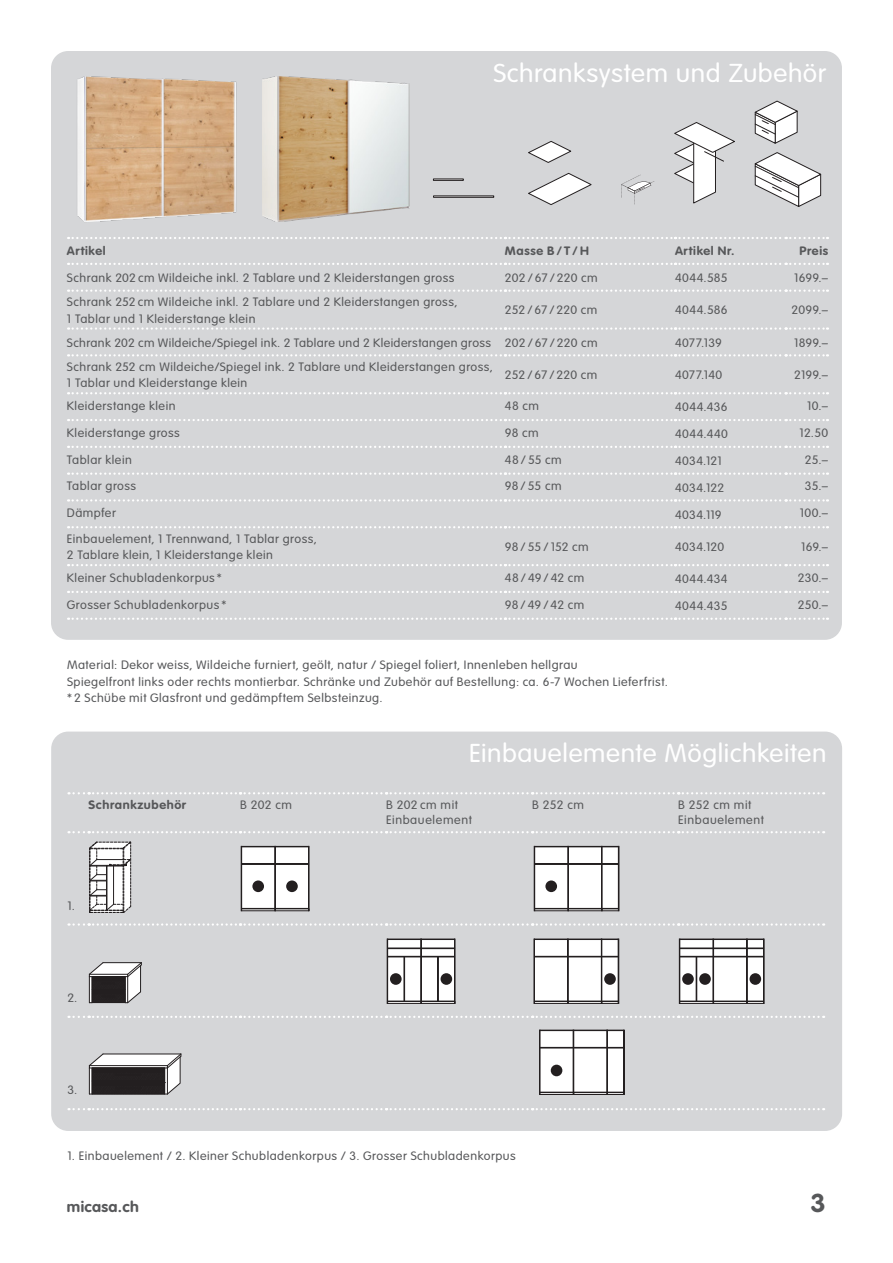
<style>
.page{position:relative;width:893px;height:1263px;background:#fff}
.page>*{position:absolute;margin:0;border:0;box-sizing:border-box;transform-origin:0 0}
.t1{font:300 25.5px "VAG Rounded";letter-spacing:.02em;color:#fff;scale:1.05 1}
.t2{font:700 25.5px "VAG Rounded";color:#57585a;scale:1.05 1}
.t3{font:700 15px "VAG Rounded";letter-spacing:.02em;color:#57585a;scale:1.05 1}
.t4{font:300 12px/16.5px "VAG Rounded";letter-spacing:.04em;color:#57585a;scale:1.05 1}
.t5{font:700 12px "VAG Rounded";letter-spacing:.05em;color:#57585a;scale:1.05 1}
.t6{font:300 12px "VAG Rounded";letter-spacing:.01em;color:#57585a;scale:1.05 1}
.t7{font:300 12px "VAG Rounded";letter-spacing:.015em;color:#57585a;scale:1.05 1}
</style>
<div class="page">
<div style="left:51px;top:51px;width:791px;height:589px;background:#d5d6d8;border-radius:17px"></div>
<svg style="left:754px;top:152px;width:67px;height:55px"></svg>
<svg style="left:754px;top:100px;width:44px;height:44px"></svg>
<div style="left:433px;top:196px;width:61px;height:2px;border:1px solid #231f20"></div>
<div style="left:433px;top:179px;width:31px;height:2px;border:1px solid #231f20"></div>
<svg style="left:621px;top:175px;width:33px;height:29px"></svg>
<svg style="left:528px;top:141px;width:44px;height:22px"></svg>
<svg style="left:528px;top:173px;width:64px;height:32px"></svg>
<svg style="left:674px;top:122px;width:61px;height:82px"></svg>
<img style="left:77px;top:76px;width:160px;height:146px">
<img style="left:262px;top:76px;width:148px;height:146px">
<svg style="left:68px;top:263px;width:760px;height:2px"></svg>
<svg style="left:68px;top:289px;width:760px;height:3px"></svg>
<svg style="left:68px;top:327px;width:760px;height:3px"></svg>
<svg style="left:68px;top:354px;width:760px;height:2px"></svg>
<svg style="left:68px;top:392px;width:760px;height:2px"></svg>
<svg style="left:68px;top:419px;width:760px;height:2px"></svg>
<svg style="left:68px;top:446px;width:760px;height:2px"></svg>
<svg style="left:68px;top:472px;width:760px;height:3px"></svg>
<svg style="left:68px;top:499px;width:760px;height:2px"></svg>
<svg style="left:68px;top:526px;width:760px;height:2px"></svg>
<svg style="left:68px;top:564px;width:760px;height:2px"></svg>
<svg style="left:68px;top:591px;width:760px;height:2px"></svg>
<svg style="left:68px;top:618px;width:760px;height:2px"></svg>
<svg style="left:68px;top:237px;width:760px;height:2px"></svg>
<div style="left:51px;top:731px;width:791px;height:400px;background:#d5d6d8;border-radius:17px"></div>
<svg style="left:69px;top:831px;width:755px;height:2px"></svg>
<svg style="left:69px;top:923px;width:755px;height:3px"></svg>
<svg style="left:69px;top:1016px;width:755px;height:2px"></svg>
<svg style="left:69px;top:1108px;width:755px;height:2px"></svg>
<svg style="left:69px;top:792px;width:755px;height:2px"></svg>
<svg style="left:89px;top:841px;width:42px;height:72px;background:#c7c6c6"></svg>
<div style="left:241px;top:846px;width:1px;height:65px;border:1px solid #231f20"></div>
<div style="left:241px;top:863px;width:34px;height:1px;border:1px solid #231f20"></div>
<div style="left:241px;top:908px;width:34px;height:1px;border:1px solid #231f20"></div>
<svg style="left:242px;top:846px;width:68px;height:65px;background:#e4e3e4"></svg>
<div style="left:275px;top:863px;width:34px;height:1px;border:1px solid #231f20"></div>
<div style="left:241px;top:846px;width:34px;height:1px;border:1px solid #231f20"></div>
<div style="left:275px;top:846px;width:34px;height:1px;border:1px solid #231f20"></div>
<div style="left:286px;top:880px;width:12px;height:12px;background:#231f20;border-radius:50%"></div>
<div style="left:252px;top:880px;width:12px;height:12px;background:#231f20;border-radius:50%"></div>
<svg style="left:534px;top:846px;width:85px;height:65px;background:#ddd"></svg>
<div style="left:545px;top:880px;width:12px;height:12px;background:#231f20;border-radius:50%"></div>
<svg style="left:89px;top:962px;width:53px;height:41px;background:#858384"></svg>
<hr style="left:388px;top:1003px;width:33px;height:1px;background:#231f20">
<div style="left:387px;top:939px;width:1px;height:65px;border:1px solid #231f20"></div>
<div style="left:454px;top:939px;width:1px;height:65px;border:1px solid #231f20"></div>
<hr style="left:421px;top:1003px;width:33px;height:1px;background:#231f20">
<svg style="left:387px;top:939px;width:69px;height:64px;background:#d4d4d4"></svg>
<div style="left:421px;top:939px;width:34px;height:1px;border:1px solid #231f20"></div>
<div style="left:441px;top:973px;width:11px;height:12px;background:#231f20;border-radius:50%"></div>
<div style="left:390px;top:973px;width:12px;height:12px;background:#231f20;border-radius:50%"></div>
<svg style="left:534px;top:939px;width:85px;height:65px;background:#e1e1e1"></svg>
<div style="left:534px;top:939px;width:34px;height:1px;border:1px solid #231f20"></div>
<div style="left:568px;top:939px;width:34px;height:1px;border:1px solid #231f20"></div>
<div style="left:604px;top:973px;width:12px;height:12px;background:#231f20;border-radius:50%"></div>
<svg style="left:679px;top:939px;width:85px;height:65px;background:#d4d4d4"></svg>
<div style="left:682px;top:973px;width:12px;height:12px;background:#231f20;border-radius:50%"></div>
<div style="left:699px;top:973px;width:12px;height:12px;background:#231f20;border-radius:50%"></div>
<div style="left:749px;top:973px;width:12px;height:12px;background:#231f20;border-radius:50%"></div>
<svg style="left:89px;top:1053px;width:93px;height:42px;background:#777576"></svg>
<div style="left:623px;top:1030px;width:2px;height:65px;border:1px solid #231f20"></div>
<svg style="left:539px;top:1030px;width:85px;height:65px;background:#dedddd"></svg>
<div style="left:551px;top:1065px;width:11px;height:11px;background:#231f20;border-radius:50%"></div>
<h1 class="t1" style="left:493px;top:58px;width:319px">Schranksystem und Zubehör</h1>
<p class="t5" style="left:67px;top:244px;width:38px">Artikel</p>
<p class="t5" style="left:505px;top:244px;width:82px">Masse B/T/H</p>
<p class="t5" style="left:675px;top:244px;width:58px">Artikel Nr.</p>
<p class="t5" style="left:800px;top:244px;width:29px">Preis</p>
<p class="t4" style="left:67px;top:269px;width:370px">Schrank 202 cm Wildeiche inkl. 2 Tablare und 2 Kleiderstangen gross</p>
<p class="t7" style="left:505px;top:271px;width:90px">202 / 67 / 220 cm</p>
<p class="t4" style="left:675px;top:269px;width:52px">4044.585</p>
<p class="t4" style="left:794px;top:269px;width:34px">1699.–</p>
<p class="t4" style="left:67px;top:294px;width:373px">Schrank 252 cm Wildeiche inkl. 2 Tablare und 2 Kleiderstangen gross,<br>1 Tablar und 1 Kleiderstange klein</p>
<p class="t6" style="left:505px;top:303px;width:89px">252 / 67 / 220 cm</p>
<p class="t4" style="left:675px;top:302px;width:52px">4044.586</p>
<p class="t4" style="left:791px;top:302px;width:36px">2099.–</p>
<p class="t4" style="left:67px;top:334px;width:507px">Schrank 202 cm Wildeiche/Spiegel ink. 2 Tablare und 2 Kleiderstangen gross 202 / 67 / 220 cm</p>
<p class="t4" style="left:675px;top:334px;width:46px">4077.139</p>
<p class="t4" style="left:794px;top:334px;width:34px">1899.–</p>
<p class="t4" style="left:67px;top:358px;width:407px">Schrank 252 cm Wildeiche/Spiegel ink. 2 Tablare und Kleiderstangen gross,<br>1 Tablar und Kleiderstange klein</p>
<p class="t6" style="left:505px;top:368px;width:89px">252 / 67 / 220 cm</p>
<p class="t4" style="left:675px;top:366px;width:47px">4077.140</p>
<p class="t4" style="left:794px;top:366px;width:34px">2199.–</p>
<p class="t4" style="left:67px;top:398px;width:105px">Kleiderstange klein</p>
<p class="t4" style="left:505px;top:398px;width:34px">48 cm</p>
<p class="t4" style="left:675px;top:399px;width:51px">4044.436</p>
<p class="t4" style="left:807px;top:398px;width:22px">10.–</p>
<p class="t4" style="left:67px;top:424px;width:109px">Kleiderstange gross</p>
<p class="t4" style="left:505px;top:424px;width:34px">98 cm</p>
<p class="t4" style="left:675px;top:426px;width:52px">4044.440</p>
<p class="t4" style="left:799px;top:424px;width:29px">12.50</p>
<p class="t4" style="left:67px;top:451px;width:63px">Tablar klein</p>
<p class="t4" style="left:505px;top:451px;width:56px">48 / 55 cm</p>
<p class="t4" style="left:675px;top:452px;width:46px">4034.121</p>
<p class="t4" style="left:805px;top:451px;width:24px">25.–</p>
<p class="t4" style="left:67px;top:478px;width:67px">Tablar gross</p>
<p class="t4" style="left:505px;top:478px;width:55px">98 / 55 cm</p>
<p class="t4" style="left:675px;top:479px;width:48px">4034.122</p>
<p class="t4" style="left:805px;top:478px;width:24px">35.–</p>
<p class="t4" style="left:67px;top:505px;width:48px">Dämpfer</p>
<p class="t4" style="left:675px;top:506px;width:46px">4034.119</p>
<p class="t4" style="left:800px;top:505px;width:29px">100.–</p>
<p class="t4" style="left:67px;top:530px;width:240px">Einbauelement, 1 Trennwand, 1 Tablar gross,<br>2 Tablare klein, 1 Kleiderstange klein</p>
<p class="t4" style="left:505px;top:538px;width:81px">98 / 55 / 152 cm</p>
<p class="t4" style="left:675px;top:538px;width:48px">4034.120</p>
<p class="t4" style="left:801px;top:538px;width:27px">169.–</p>
<p class="t4" style="left:67px;top:569px;width:149px">Kleiner Schubladenkorpus *</p>
<p class="t4" style="left:505px;top:569px;width:77px">48/49/42 cm</p>
<p class="t4" style="left:675px;top:571px;width:52px">4044.434</p>
<p class="t4" style="left:798px;top:569px;width:30px">230.–</p>
<p class="t4" style="left:67px;top:596px;width:153px">Grosser Schubladenkorpus *</p>
<p class="t4" style="left:505px;top:596px;width:77px">98/49/42 cm</p>
<p class="t4" style="left:675px;top:597px;width:51px">4044.435</p>
<p class="t4" style="left:798px;top:596px;width:30px">250.–</p>
<p class="t4" style="left:67px;top:657px;width:574px">Material: Dekor weiss, Wildeiche furniert, geölt, natur / Spiegel foliert, Innenleben hellgrau<br>Spiegelfront links oder rechts montierbar. Schränke und Zubehör auf Bestellung: ca. 6-7 Wochen Lieferfrist. * 2 Schübe mit Glasfront und gedämpftem Selbsteinzug.</p>
<h1 class="t1" style="left:469px;top:739px;width:342px">Einbauelemente Möglichkeiten</h1>
<p class="t5" style="left:89px;top:797px;width:94px">Schrankzubehör</p>
<p class="t4" style="left:240px;top:796px;width:51px">B 202 cm</p>
<p class="t4" style="left:386px;top:797px;width:83px;line-height:15px">B 202 cm mit<br>Einbauelement</p>
<p class="t4" style="left:532px;top:796px;width:51px">B 252 cm</p>
<p class="t4" style="left:678px;top:797px;width:83px;line-height:15px">B 252 cm mit<br>Einbauelement</p>
<p class="t4" style="left:67px;top:897px;width:9px">1.</p>
<p class="t4" style="left:67px;top:989px;width:11px">2.</p>
<p class="t4" style="left:67px;top:1082px;width:11px">3.</p>
<p class="t4" style="left:67px;top:1148px;width:428px">1. Einbauelement / 2. Kleiner Schubladenkorpus / 3. Grosser Schubladenkorpus</p>
<p class="t3" style="left:67px;top:1198px;width:70px">micasa.ch</p>
<h1 class="t2" style="left:811px;top:1188px;width:16px">3</h1>
</div>
